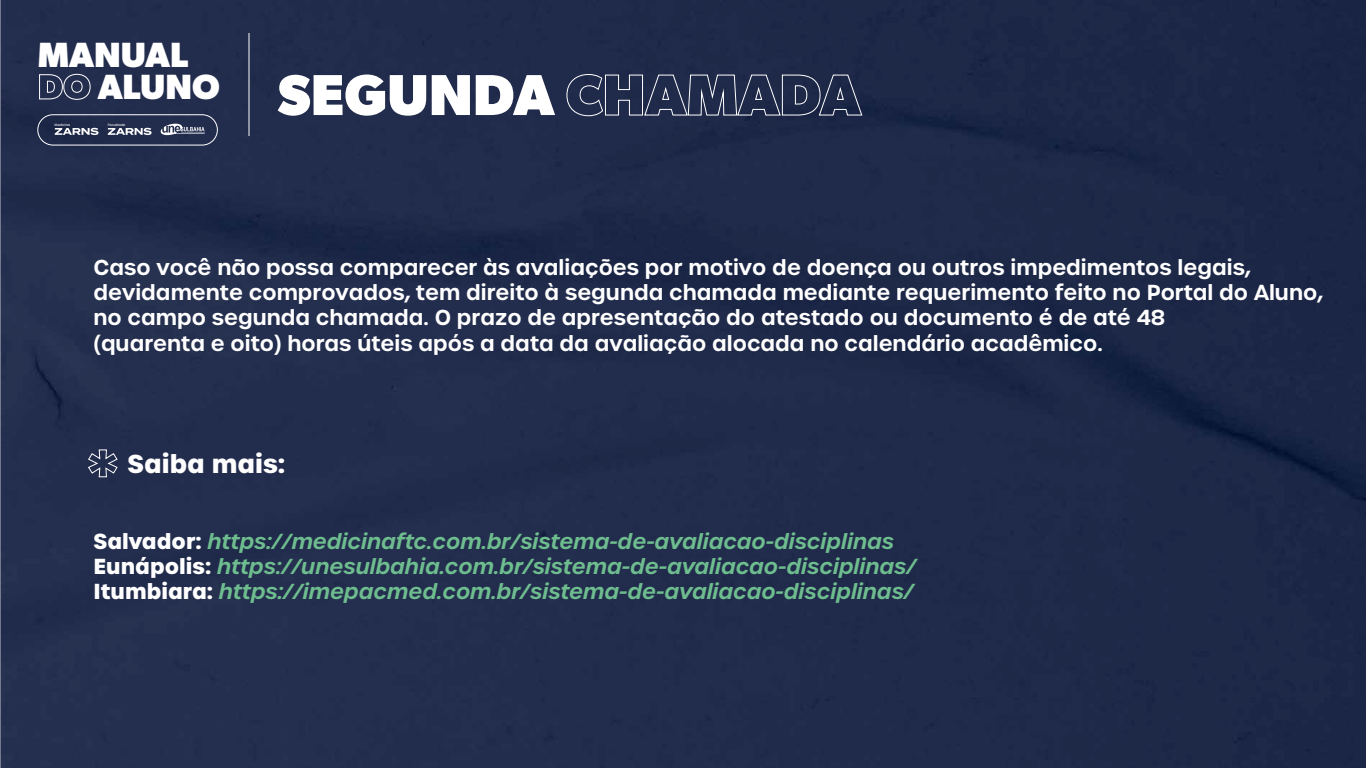
<style>
.page{position:relative;width:1366px;height:768px;background:#fff}
.page>*{position:absolute;margin:0;border:0;box-sizing:border-box;transform-origin:0 0}
.t1{font:700 57.9px "Gibson";color:#fff}
.t2{font:700 35.1px/32.3px "Gibson";color:#fff}
.t3{font:700 25px "Urbane";color:#fff}
.t4{font:600 21px/25.2px "Urbane";color:#fff}
.t5{font:italic 600 21px/25.2px "Urbane";color:#6ebd8f}
.t6{font:500 3.2px "Urbane";color:#fff}
.s1{font-weight:700;font-style:normal;color:#fff}
</style>
<div class="page">
<div style="left:0;top:0;width:1366px;height:767px;background:#202a4a"></div>
<hr style="left:248px;top:33px;width:2px;height:103px;background:#fff">
<svg style="left:39px;top:73px;width:52px;height:27px"></svg>
<svg style="left:160px;top:124px;width:45px;height:11px"></svg>
<svg style="left:108px;top:128px;width:44px;height:7px"></svg>
<svg style="left:55px;top:128px;width:44px;height:7px"></svg>
<div style="left:37px;top:114px;width:181px;height:32px;border:1px solid #fff;border-radius:15px"></div>
<svg style="left:566px;top:74px;width:297px;height:43px;background:#39425e"></svg>
<img style="left:0;top:767px;width:1366px;height:1px">
<svg style="left:87px;top:449px;width:31px;height:29px"></svg>
<h2 class="t2" style="left:98px;top:37px;width:124px;text-indent:-60px">MANUAL<br>ALUNO</h2>
<p class="t6" style="left:55px;top:123px;width:17px">Medicina</p>
<p class="t6" style="left:108px;top:123px;width:19px">Faculdade</p>
<h1 class="t1" style="left:278px;top:61px;width:278px">SEGUNDA</h1>
<p class="t4" style="left:94px;top:255px;width:1231px">Caso você não possa comparecer às avaliações por motivo de doença ou outros impedimentos legais, devidamente comprovados, tem direito à segunda chamada mediante requerimento feito no Portal do Aluno, no campo segunda chamada. O prazo de apresentação do atestado ou documento é de até 48<br>(quarenta e oito) horas úteis após a data da avaliação alocada no calendário acadêmico.</p>
<p class="t3" style="left:128px;top:447px;width:159px">Saiba mais:</p>
<p class="t5" style="left:94px;top:528px;width:824px"><span class="s1">Salvador:</span> https://medicinaftc.com.br/sistema-de-avaliacao-disciplinas<br><span class="s1">Eunápolis:</span> https://unesulbahia.com.br/sistema-de-avaliacao-disciplinas/<br><span class="s1">Itumbiara:</span> https://imepacmed.com.br/sistema-de-avaliacao-disciplinas/</p>
</div>
